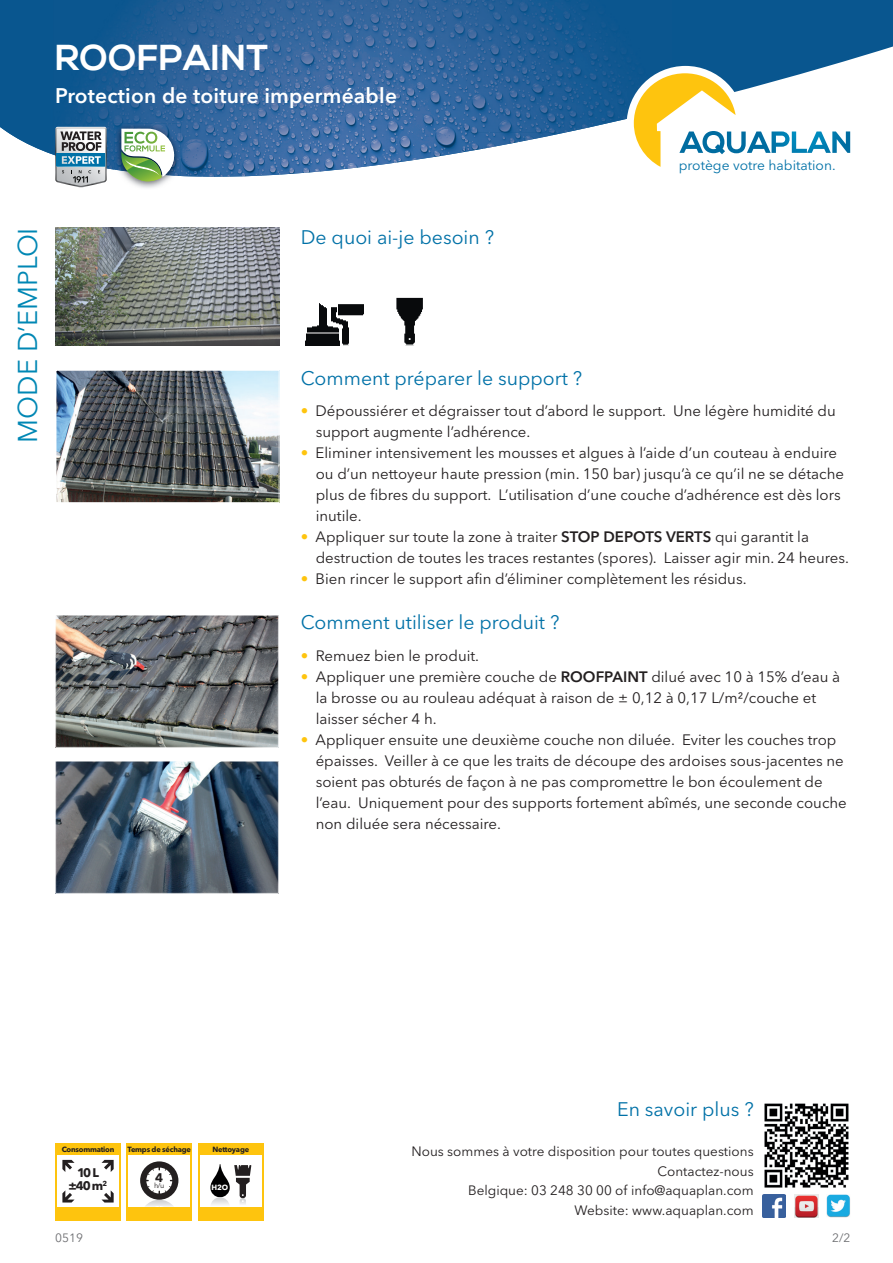
<style>
.page{position:relative;width:893px;height:1263px;background:#fff}
.page>*{position:absolute;margin:0;border:0;box-sizing:border-box;transform-origin:0 0}
.t1{font:700 36px "Nexa";letter-spacing:.01em;color:#fff}
.t2{font:27px "Avenir Next LT Pro";color:#0087b4}
.t3{font:600 21px "Avenir Next LT Pro";letter-spacing:.01em;color:#fff}
.t4{font:19.5px "Avenir Next LT Pro";color:#0071a7}
.t5{font:15px/21px "Avenir Next LT Pro";color:#231f20}
.t6{font:13.8px "Avenir Next LT Pro";color:#0071a7}
.t7{font:13.5px/19.5px "Avenir Next LT Pro";color:#231f20;text-align:right}
.t8{font:700 12.45px/12.5px "Avenir Next LT Pro";color:#231f20;text-align:center}
.t9{font:12px "Avenir Next LT Pro";color:#6c6d70}
.t10{font:700 7.5px "Avenir Next LT Pro";letter-spacing:-.03em;color:#231f20}
.t11{font:700 7.5px "Avenir Next LT Pro";color:#fff}
.t12{font:7.2px "Avenir Next LT Pro";color:#231f20}
.s1{font-weight:600;color:#fec40e}
.s2{font-weight:600}
.s3{color:#fec40e}
</style>
<div class="page">
<svg style="left:55px;top:0;width:838px;height:257px"></svg>
<img style="left:52px;top:0;width:620px;height:88px">
<img style="left:0;top:0;width:52px;height:154px">
<img style="left:465px;top:88px;width:169px;height:45px">
<img style="left:362px;top:88px;width:103px;height:79px">
<img style="left:155px;top:88px;width:207px;height:89px">
<img style="left:51px;top:88px;width:104px;height:82px">
<img style="left:465px;top:132px;width:100px;height:20px">
<img style="left:827px;top:1194px;width:23px;height:24px">
<img style="left:794px;top:1194px;width:24px;height:24px">
<img style="left:762px;top:1194px;width:24px;height:24px">
<img style="left:56px;top:227px;width:223px;height:118px">
<div style="left:627px;top:66px;width:117px;height:118px;background:#fff;border-radius:50%"></div>
<svg style="left:55px;top:127px;width:52px;height:60px"></svg>
<img style="left:56px;top:370px;width:223px;height:133px">
<svg style="left:55px;top:615px;width:224px;height:133px;background:#767878"></svg>
<img style="left:55px;top:761px;width:224px;height:133px">
<img style="left:114px;top:176px;width:67px;height:14px">
<img style="left:114px;top:123px;width:67px;height:53px">
<svg style="left:121px;top:129px;width:53px;height:52px"></svg>
<div style="left:55px;top:1143px;width:66px;height:77px;background:#fec40e"></div>
<div style="left:57px;top:1156px;width:62px;height:51px;background:#fff"></div>
<svg style="left:102px;top:1160px;width:12px;height:12px"></svg>
<svg style="left:62px;top:1160px;width:13px;height:12px"></svg>
<svg style="left:102px;top:1190px;width:12px;height:12px"></svg>
<svg style="left:62px;top:1190px;width:13px;height:12px"></svg>
<div style="left:127px;top:1143px;width:65px;height:77px;background:#fec40e"></div>
<div style="left:129px;top:1156px;width:61px;height:51px;background:#fff"></div>
<svg style="left:140px;top:1161px;width:38px;height:46px"></svg>
<div style="left:198px;top:1143px;width:66px;height:77px;background:#fec40e"></div>
<div style="left:200px;top:1156px;width:62px;height:51px;background:#fff"></div>
<svg style="left:210px;top:1164px;width:41px;height:41px"></svg>
<img style="left:305px;top:303px;width:59px;height:42px">
<img style="left:396px;top:297px;width:27px;height:48px">
<img style="left:764px;top:1103px;width:85px;height:85px">
<svg style="left:634px;top:73px;width:216px;height:94px"></svg>
<h1 class="t1" style="left:55px;top:37px;width:215px">ROOFPAINT</h1>
<h3 class="t3" style="left:55px;top:83px;width:343px">Protection de toiture imperméable</h3>
<p class="t6" style="left:679px;top:157px;width:158px">protège votre habitation.</p>
<h2 class="t2" style="left:12px;top:442px;width:216px;rotate:-90deg">MODE D’EMPLOI</h2>
<h3 class="t4" style="left:301px;top:225px;width:195px">De quoi ai-je besoin ?</h3>
<h3 class="t4" style="left:301px;top:366px;width:283px">Comment préparer le support ?</h3>
<p class="t5" style="left:316px;top:400px;width:522px;text-indent:-15px"><span class="s1">•</span> Dépoussiérer et dégraisser tout d’abord le support. Une légère humidité du support augmente l’adhérence.</p>
<p class="t5" style="left:316px;top:442px;width:530px;text-indent:-15px"><span class="s1">•</span> Eliminer intensivement les mousses et algues à l’aide d’un couteau à enduire ou d’un nettoyeur haute pression (min. 150 bar) jusqu’à ce qu’il ne se détache plus de fibres du support. L’utilisation d’une couche d’adhérence est dès lors inutile.</p>
<p class="t5" style="left:316px;top:526px;width:535px;text-indent:-15px"><span class="s1">•</span> Appliquer sur toute la zone à traiter <span class="s2">STOP DEPOTS VERTS</span> qui garantit la destruction de toutes les traces restantes (spores). Laisser agir min. 24 heures.</p>
<p class="t5" style="left:301px;top:568px;width:447px"><span class="s1">•</span> Bien rincer le support afin d’éliminer complètement les résidus.</p>
<h3 class="t4" style="left:301px;top:611px;width:260px">Comment utiliser le produit ?</h3>
<p class="t5" style="left:301px;top:645px;width:180px"><span class="s3">•</span> Remuez bien le produit.</p>
<p class="t5" style="left:316px;top:666px;width:526px;text-indent:-15px"><span class="s3">•</span> Appliquer une première couche de <span class="s2">ROOFPAINT</span> dilué avec 10 à 15% d’eau à la brosse ou au rouleau adéquat à raison de ± 0,12 à 0,17 L/m²/couche et laisser sécher 4 h.</p>
<p class="t5" style="left:316px;top:729px;width:533px;text-indent:-15px"><span class="s3">•</span> Appliquer ensuite une deuxième couche non diluée. Eviter les couches trop épaisses. Veiller à ce que les traits de découpe des ardoises sous-jacentes ne soient pas obturés de façon à ne pas compromettre le bon écoulement de l’eau. Uniquement pour des supports fortement abîmés, une seconde couche non diluée sera nécessaire.</p>
<p class="t10" style="left:62px;top:1145px;width:54px">Consommation</p>
<p class="t8" style="left:69px;top:1167px;width:40px">10 L ±40 m<sup>2</sup></p>
<p class="t10" style="left:128px;top:1145px;width:65px">Temps de séchage</p>
<p class="t8" style="left:155px;top:1171px;width:10px">4</p>
<p class="t12" style="left:154px;top:1181px;width:12px">h/u</p>
<p class="t10" style="left:213px;top:1145px;width:38px">Nettoyage</p>
<p class="t11" style="left:212px;top:1183px;width:18px">H2O</p>
<h3 class="t4" style="left:617px;top:1097px;width:138px">En savoir plus ?</h3>
<p class="t7" style="left:412px;top:1142px;width:344px">Nous sommes à votre disposition pour toutes questions Contactez-nous<br>Belgique: 03 248 30 00 of info@aquaplan.com Website: www.aquaplan.com</p>
<p class="t9" style="left:55px;top:1231px;width:29px">0519</p>
<p class="t9" style="left:832px;top:1231px;width:20px">2/2</p>
</div>
